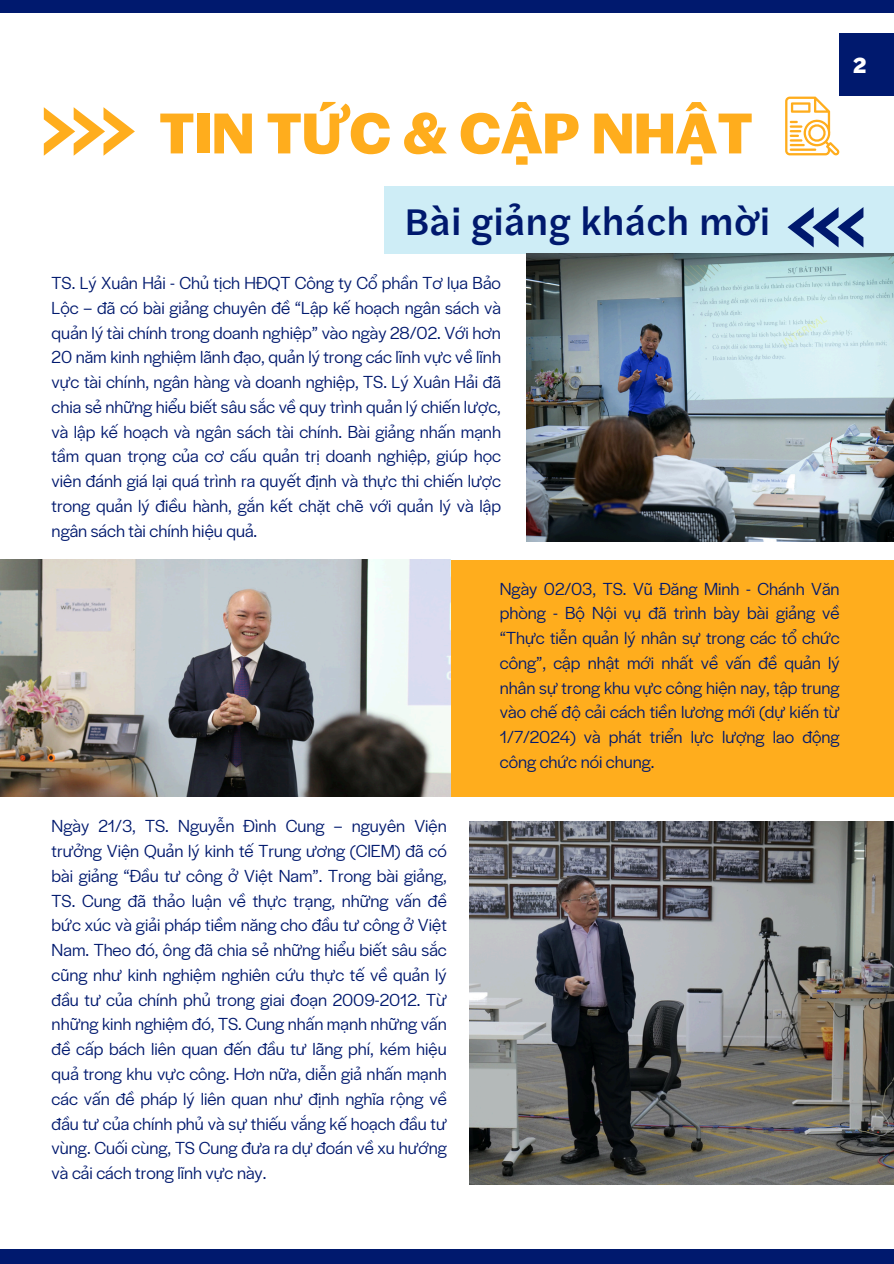
<style>
.page{position:relative;width:894px;height:1264px;background:#fff}
.page>*{position:absolute;margin:0;border:0;box-sizing:border-box;transform-origin:0 0}
.t1{font:700 60px "Halyard Display";color:#ffad1d}
.t2{font:500 39px "Halyard Text";letter-spacing:.01em;color:#00196e}
.t3{font:700 22.5px "Halyard Display";color:#fff}
.t4{font:18px/24.8px "Halyard Display";color:#00196e;text-align:justify}
</style>
<div class="page">
<div style="left:0;top:560px;width:893px;height:237px;background:#ffad1d"></div>
<svg style="left:44px;top:107px;width:91px;height:49px"></svg>
<div style="left:0;top:0;width:893px;height:12px;background:#00196e"></div>
<div style="left:0;top:1249px;width:893px;height:14px;background:#00196e"></div>
<div style="left:839px;top:34px;width:54px;height:62px;background:#00196e"></div>
<svg style="left:785px;top:96px;width:53px;height:60px"></svg>
<div style="left:384px;top:186px;width:509px;height:68px;background:#ceedf6"></div>
<svg style="left:787px;top:207px;width:76px;height:40px"></svg>
<img style="left:526px;top:254px;width:367px;height:288px">
<img style="left:0;top:559px;width:450px;height:237px">
<img style="left:469px;top:821px;width:424px;height:363px">
<p class="t1" style="left:159px;top:90px;width:595px">TIN TỨC &amp; CẬP NHẬT</p>
<p class="t2" style="left:404px;top:193px;width:367px">Bài giảng khách mời</p>
<h2 class="t4" style="left:52px;top:270px;width:450px">TS. Lý Xuân Hải - Chủ tịch HĐQT Công ty Cổ phần Tơ lụa Bảo Lộc – đã có bài giảng chuyên đề “Lập kế hoạch ngân sách và quản lý tài chính trong doanh nghiệp” vào ngày 28/02. Với hơn 20 năm kinh nghiệm lãnh đạo, quản lý trong các lĩnh vực về lĩnh vực tài chính, ngân hàng và doanh nghiệp, TS. Lý Xuân Hải đã chia sẻ những hiểu biết sâu sắc về quy trình quản lý chiến lược, và lập kế hoạch và ngân sách tài chính. Bài giảng nhấn mạnh tầm quan trọng của cơ cấu quản trị doanh nghiệp, giúp học viên đánh giá lại quá trình ra quyết định và thực thi chiến lược trong quản lý điều hành, gắn kết chặt chẽ với quản lý và lập ngân sách tài chính hiệu quả.</h2>
<p class="t3" style="left:852px;top:50px;width:15px">2</p>
<p class="t4" style="left:499px;top:575px;width:341px">Ngày 02/03, TS. Vũ Đăng Minh - Chánh Văn phòng - Bộ Nội vụ đã trình bày bài giảng về “Thực tiễn quản lý nhân sự trong các tổ chức công”, cập nhật mới nhất về vấn đề quản lý nhân sự trong khu vực công hiện nay, tập trung vào chế độ cải cách tiền lương mới (dự kiến từ 1/7/2024) và phát triển lực lượng lao động công chức nói chung.</p>
<p class="t4" style="left:52px;top:813px;width:396px">Ngày 21/3, TS. Nguyễn Đình Cung – nguyên Viện trưởng Viện Quản lý kinh tế Trung ương (CIEM) đã có bài giảng “Đầu tư công ở Việt Nam”. Trong bài giảng, TS. Cung đã thảo luận về thực trạng, những vấn đề bức xúc và giải pháp tiềm năng cho đầu tư công ở Việt Nam. Theo đó, ông đã chia sẻ những hiểu biết sâu sắc cũng như kinh nghiệm nghiên cứu thực tế về quản lý đầu tư của chính phủ trong giai đoạn 2009-2012. Từ những kinh nghiệm đó, TS. Cung nhấn mạnh những vấn đề cấp bách liên quan đến đầu tư lãng phí, kém hiệu quả trong khu vực công. Hơn nữa, diễn giả nhấn mạnh các vấn đề pháp lý liên quan như định nghĩa rộng về đầu tư của chính phủ và sự thiếu vắng kế hoạch đầu tư vùng. Cuối cùng, TS Cung đưa ra dự đoán về xu hướng và cải cách trong lĩnh vực này.</p>
</div>
